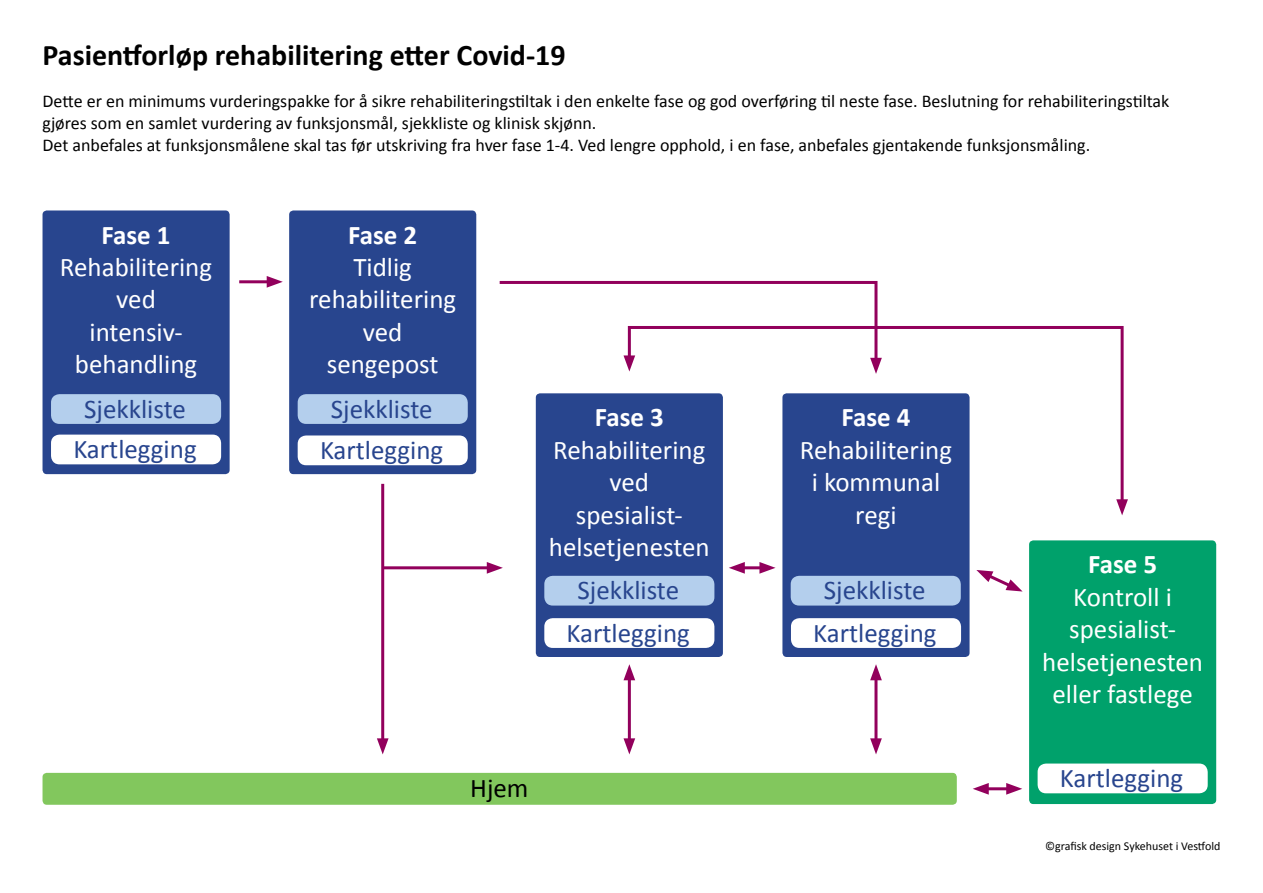
<style>
.page{position:relative;width:1263px;height:893px;background:#fff}
.page>*{position:absolute;margin:0;border:0;box-sizing:border-box;transform-origin:0 0}
.t1{font:700 30px "Calibri";color:#000}
.t2{font:27px/32.4px "Calibri";color:#fff;text-align:center}
.t3{font:27px "Calibri";color:#28458e}
.t4{font:700 27px "Calibri";color:#fff}
.t5{font:27px "Calibri";color:#000}
.t6{font:18px/21.6px "Calibri";color:#000}
.t7{font:12px "Calibri";color:#000}
</style>
<div class="page">
<div style="left:43px;top:773px;width:914px;height:32px;background:#82c75d;border-radius:4px"></div>
<div style="left:43px;top:210px;width:187px;height:264px;background:#28458e;border-radius:4px"></div>
<div style="left:289px;top:210px;width:187px;height:264px;background:#28458e;border-radius:4px"></div>
<div style="left:536px;top:393px;width:187px;height:264px;background:#28458e;border-radius:4px"></div>
<div style="left:782px;top:393px;width:187px;height:264px;background:#28458e;border-radius:4px"></div>
<div style="left:1029px;top:540px;width:187px;height:264px;background:#00a16b;border-radius:4px"></div>
<hr style="left:239px;top:280px;width:33px;height:3px;background:#92005c">
<svg style="left:267px;top:276px;width:16px;height:12px"></svg>
<hr style="left:739px;top:566px;width:26px;height:3px;background:#92005c">
<svg style="left:729px;top:562px;width:16px;height:12px"></svg>
<svg style="left:759px;top:562px;width:16px;height:12px"></svg>
<svg style="left:976px;top:570px;width:46px;height:21px"></svg>
<hr style="left:383px;top:566px;width:109px;height:3px;background:#92005c">
<svg style="left:487px;top:562px;width:16px;height:12px"></svg>
<hr style="left:381px;top:484px;width:3px;height:260px;background:#92005c">
<svg style="left:377px;top:738px;width:12px;height:16px"></svg>
<hr style="left:628px;top:675px;width:3px;height:69px;background:#92005c">
<svg style="left:623px;top:664px;width:12px;height:16px"></svg>
<svg style="left:623px;top:738px;width:12px;height:16px"></svg>
<hr style="left:874px;top:675px;width:3px;height:69px;background:#92005c">
<svg style="left:870px;top:664px;width:12px;height:16px"></svg>
<svg style="left:870px;top:738px;width:12px;height:16px"></svg>
<hr style="left:983px;top:787px;width:29px;height:3px;background:#92005c">
<svg style="left:973px;top:783px;width:16px;height:12px"></svg>
<svg style="left:1006px;top:783px;width:16px;height:12px"></svg>
<div style="left:298px;top:435px;width:170px;height:30px;background:#fff;border-radius:9px"></div>
<div style="left:51px;top:435px;width:170px;height:29px;background:#fff;border-radius:9px"></div>
<div style="left:544px;top:618px;width:170px;height:30px;background:#fff;border-radius:9px"></div>
<div style="left:791px;top:618px;width:170px;height:30px;background:#fff;border-radius:9px"></div>
<div style="left:1037px;top:763px;width:171px;height:30px;background:#fff;border-radius:9px"></div>
<svg style="left:626px;top:326px;width:498px;height:182px"></svg>
<svg style="left:499px;top:280px;width:383px;height:94px"></svg>
<svg style="left:1116px;top:499px;width:12px;height:16px"></svg>
<div style="left:51px;top:394px;width:170px;height:30px;background:#b4cfed;border-radius:9px"></div>
<div style="left:298px;top:394px;width:170px;height:30px;background:#b4cfed;border-radius:9px"></div>
<div style="left:544px;top:576px;width:170px;height:30px;background:#b4cfed;border-radius:9px"></div>
<div style="left:791px;top:576px;width:170px;height:30px;background:#b4cfed;border-radius:9px"></div>
<h1 class="t1" style="left:43px;top:36px;width:525px">Pasientforløp rehabilitering etter Covid-19</h1>
<p class="t6" style="left:43px;top:91px;width:1128px">Dette er en minimums vurderingspakke for å sikre rehabiliteringstiltak i den enkelte fase og god overføring til neste fase. Beslutning for rehabiliteringstiltak gjøres som en samlet vurdering av funksjonsmål, sjekkliste og klinisk skjønn.<br>Det anbefales at funksjonsmålene skal tas før utskriving fra hver fase 1-4. Ved lengre opphold, i en fase, anbefales gjentakende funksjonsmåling.</p>
<h2 class="t4" style="left:101px;top:217px;width:71px">Fase 1</h2>
<h2 class="t2" style="left:60px;top:251px;width:154px">Rehabilitering ved<br>intensiv&shy;behandling</h2>
<h2 class="t4" style="left:348px;top:217px;width:71px">Fase 2</h2>
<h2 class="t2" style="left:309px;top:251px;width:149px">Tidlig rehabilitering ved sengepost</h2>
<h2 class="t3" style="left:84px;top:392px;width:103px">Sjekkliste</h2>
<h2 class="t3" style="left:331px;top:392px;width:103px">Sjekkliste</h2>
<h2 class="t3" style="left:73px;top:432px;width:125px">Kartlegging</h2>
<h2 class="t3" style="left:320px;top:433px;width:125px">Kartlegging</h2>
<h2 class="t4" style="left:595px;top:400px;width:71px">Fase 3</h2>
<h2 class="t2" style="left:549px;top:434px;width:162px">Rehabilitering ved<br>spesialist&shy;helsetjenesten</h2>
<h2 class="t4" style="left:841px;top:400px;width:71px">Fase 4</h2>
<h2 class="t2" style="left:800px;top:434px;width:154px">Rehabilitering i kommunal regi</h2>
<h2 class="t3" style="left:577px;top:573px;width:103px">Sjekkliste</h2>
<h2 class="t3" style="left:824px;top:573px;width:103px">Sjekkliste</h2>
<h2 class="t3" style="left:567px;top:616px;width:125px">Kartlegging</h2>
<h2 class="t3" style="left:813px;top:616px;width:125px">Kartlegging</h2>
<h2 class="t5" style="left:470px;top:771px;width:60px">Hjem</h2>
<h2 class="t4" style="left:1088px;top:547px;width:71px">Fase 5</h2>
<h2 class="t2" style="left:1042px;top:581px;width:162px">Kontroll i spesialist&shy;helsetjenesten eller fastlege</h2>
<h2 class="t3" style="left:1060px;top:761px;width:125px">Kartlegging</h2>
<p class="t7" style="left:1045px;top:839px;width:177px">©grafisk design Sykehuset i Vestfold</p>
</div>
